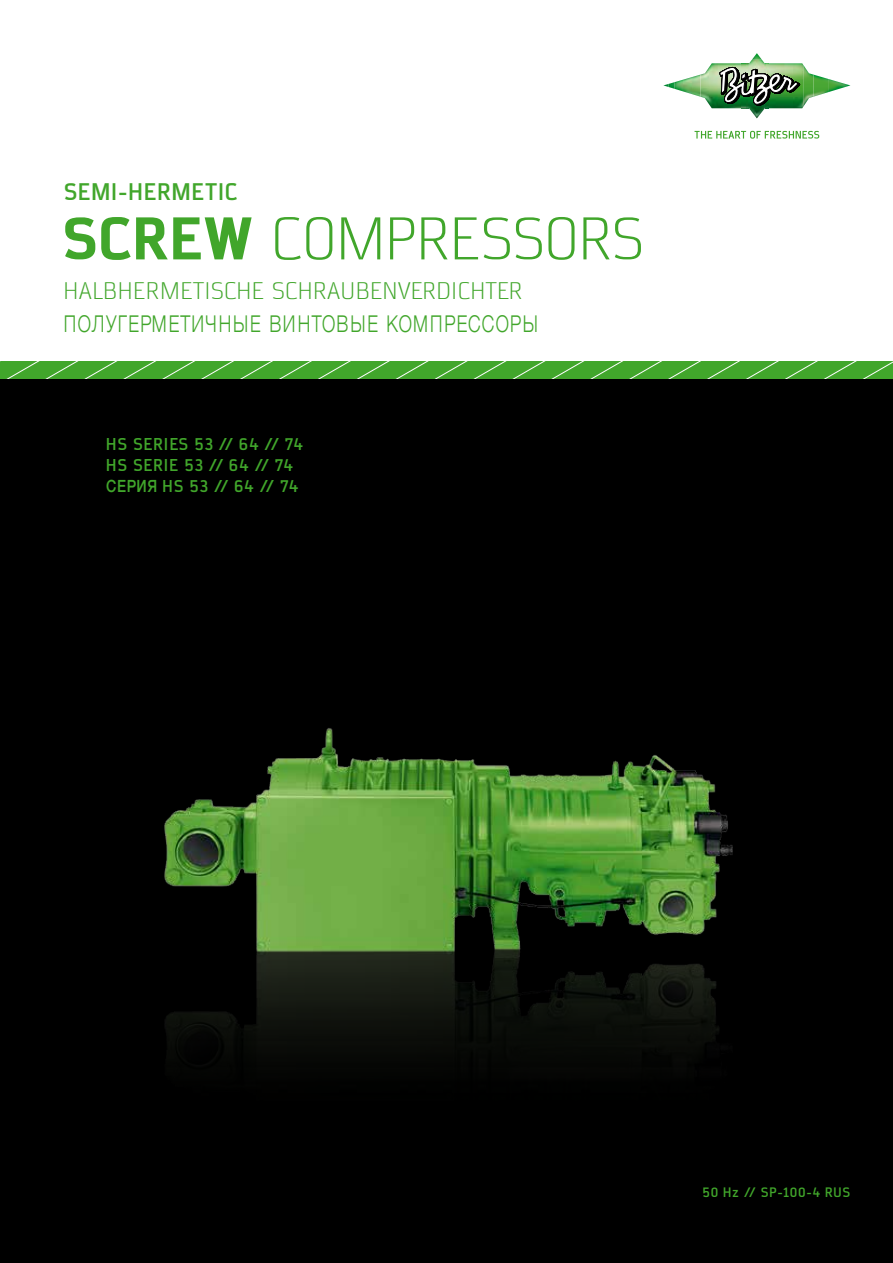
<style>
.page{position:relative;width:893px;height:1263px;background:#fff}
.page>*{position:absolute;margin:0;border:0;box-sizing:border-box;transform-origin:0 0}
.t1{font:300 52.5px "AF Diwa";color:#41a62b}
.t2{font:300 23.1px "Helvetica Neue";letter-spacing:.075em;color:#41a62b;scale:.77 1}
.t3{font:300 21px "AF Diwa";color:#41a62b}
.t4{font:700 21px "AF Diwa";letter-spacing:.135em;color:#41a62b}
.t5{font:700 15px/21px "AF Diwa";letter-spacing:.035em;color:#41a62b}
.t6{font:700 12px "AF Diwa";letter-spacing:.07em;color:#41a62b}
.s1{font-weight:800}
.s2{font-family:"Helvetica Neue";font-weight:500;font-size:16.8px}
</style>
<div class="page">
<div style="left:0;top:373px;width:893px;height:890px;background:#000"></div>
<svg style="left:0;top:361px;width:893px;height:17px;background:#4aaa35"></svg>
<img style="left:164px;top:728px;width:569px;height:326px">
<svg style="left:663px;top:82px;width:12px;height:7px"></svg>
<img style="left:675px;top:75px;width:25px;height:22px">
<img style="left:700px;top:63px;width:48px;height:45px">
<img style="left:764px;top:63px;width:39px;height:46px">
<svg style="left:752px;top:53px;width:10px;height:7px"></svg>
<img style="left:748px;top:60px;width:16px;height:7px">
<img style="left:828px;top:79px;width:22px;height:13px">
<img style="left:814px;top:75px;width:14px;height:22px">
<img style="left:803px;top:65px;width:11px;height:42px">
<svg style="left:719px;top:67px;width:81px;height:51px"></svg>
<svg style="left:694px;top:131px;width:125px;height:8px"></svg>
<h3 class="t4" style="left:64px;top:178px;width:175px">SEMI-HERMETIC</h3>
<h1 class="t1" style="left:63px;top:206px;width:575px"><span class="s1">SCREW</span> COMPRESSORS</h1>
<h3 class="t3" style="left:64px;top:277px;width:461px">HALBHERMETISCHE SCHRAUBENVERDICHTER</h3>
<h2 class="t2" style="left:64px;top:305px;width:617px">ПОЛУГЕРМЕТИЧНЫЕ ВИНТОВЫЕ КОМПРЕССОРЫ</h2>
<p class="t5" style="left:106px;top:434px;width:199px">HS SERIES 53 // 64 // 74<br>HS SERIE 53 // 64 // 74<br><span class="s2">Серия</span> HS 53 // 64 // 74</p>
<p class="t6" style="left:703px;top:1185px;width:149px">50 HZ // SP-100-4 RUS</p>
</div>
